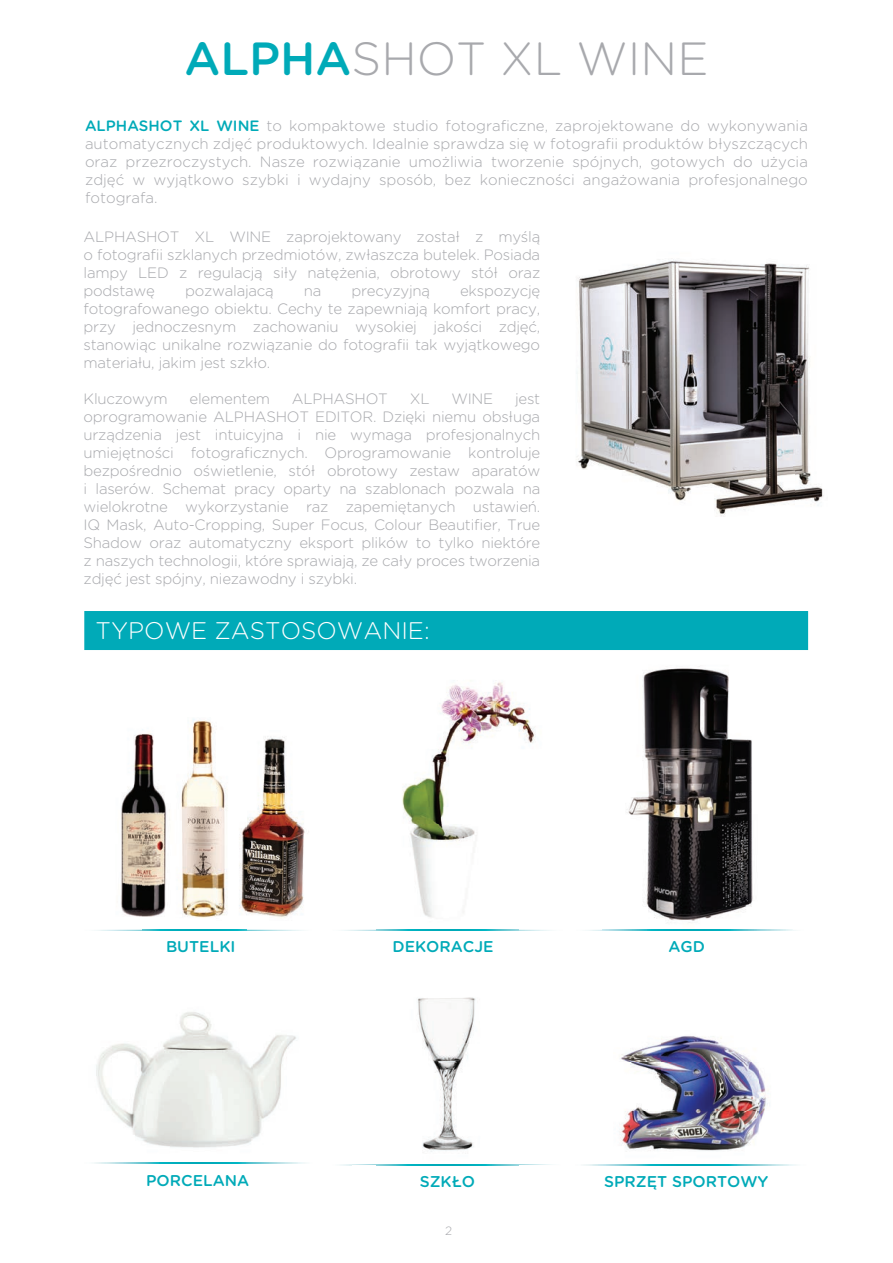
<style>
.page{position:relative;width:893px;height:1263px;background:#fff}
.page>*{position:absolute;margin:0;border:0;box-sizing:border-box;transform-origin:0 0}
.t1{font:300 46.5px "Gotham Rounded";color:#a8a9ad}
.t2{font:300 24px "Gotham Rounded";color:#fff}
.t3{font:500 15.6px "Gotham Rounded";color:#00aab8}
.t4{font:300 15px/18px "Gotham Rounded";letter-spacing:-.015em;color:#a8a9ad;text-align:justify}
.t5{font:300 12px "Gotham Rounded";color:#a8a9ad}
.s1{font-weight:500;color:#00aab8}
</style>
<div class="page">
<img style="left:94px;top:1012px;width:258px;height:154px">
<img style="left:576px;top:259px;width:248px;height:258px">
<img style="left:247px;top:736px;width:58px;height:182px">
<img style="left:377px;top:929px;width:142px;height:237px">
<img style="left:602px;top:666px;width:190px;height:264px">
<img style="left:584px;top:1036px;width:212px;height:130px">
<img style="left:342px;top:930px;width:209px;height:1px">
<img style="left:377px;top:930px;width:142px;height:1px">
<img style="left:402px;top:700px;width:134px;height:218px">
<img style="left:447px;top:682px;width:66px;height:18px">
<svg style="left:332px;top:1164px;width:20px;height:1px"></svg>
<img style="left:377px;top:1164px;width:142px;height:1px">
<img style="left:584px;top:1164px;width:212px;height:1px">
<img style="left:587px;top:930px;width:208px;height:1px">
<img style="left:602px;top:930px;width:190px;height:1px">
<img style="left:94px;top:1163px;width:221px;height:1px">
<img style="left:121px;top:734px;width:21px;height:138px">
<img style="left:121px;top:872px;width:21px;height:45px">
<img style="left:187px;top:719px;width:60px;height:176px">
<img style="left:142px;top:895px;width:105px;height:35px">
<img style="left:142px;top:930px;width:105px;height:1px">
<img style="left:142px;top:729px;width:45px;height:188px">
<div style="left:84px;top:611px;width:724px;height:39px;background:#00aab8"></div>
<h1 class="t1" style="left:184px;top:28px;width:525px"><span class="s1">ALPHA</span>SHOT XL WINE</h1>
<p class="t4" style="left:85px;top:116px;width:724px"><span class="s1">ALPHASHOT XL WINE</span> to kompaktowe studio fotograficzne, zaprojektowane do wykonywania automatycznych zdjęć produktowych. Idealnie sprawdza się w fotografii produktów błyszczących oraz przezroczystych. Nasze rozwiązanie umożliwia tworzenie spójnych, gotowych do użycia zdjęć w wyjątkowo szybki i wydajny sposób, bez konieczności angażowania profesjonalnego fotografa.</p>
<p class="t4" style="left:84px;top:227px;width:458px">ALPHASHOT XL WINE zaprojektowany został z myślą o fotografii szklanych przedmiotów, zwłaszcza butelek. Posiada lampy LED z regulacją siły natężenia, obrotowy stół oraz podstawę</p>
<p class="t4" style="left:84px;top:281px;width:458px;text-indent:376px">ekspozycję fotografowanego obiektu. Cechy te zapewniają komfort pracy, przy jednoczesnym zachowaniu wysokiej jakości zdjęć, stanowiąc unikalne rozwiązanie do fotografii tak wyjątkowego materiału, jakim jest szkło.</p>
<p class="t4" style="left:84px;top:389px;width:86px">Kluczowym</p>
<p class="t4" style="left:190px;top:389px;width:82px">elementem</p>
<p class="t4" style="left:292px;top:389px;width:97px">ALPHASHOT</p>
<p class="t4" style="left:410px;top:389px;width:21px">XL</p>
<p class="t4" style="left:451px;top:389px;width:43px">WINE</p>
<p class="t4" style="left:185px;top:281px;width:90px">pozwalajacą</p>
<p class="t4" style="left:304px;top:281px;width:19px">na</p>
<p class="t4" style="left:352px;top:281px;width:80px">precyzyjną</p>
<p class="t4" style="left:84px;top:389px;width:458px;text-indent:431px">jest oprogramowanie ALPHASHOT EDITOR. Dzięki niemu obsługa urządzenia jest intuicyjna i nie wymaga profesjonalnych umiejętności fotograficznych. Oprogramowanie kontroluje bezpośrednio oświetlenie, stół obrotowy zestaw aparatów i laserów. Schemat pracy oparty na szablonach pozwala na wielokrotne wykorzystanie raz zapemiętanych ustawień.<br>IQ Mask, Auto-Cropping, Super Focus, Colour Beautifier, True Shadow oraz automatyczny eksport plików to tylko niektóre z naszych technologii, które sprawiają, ze cały proces tworzenia zdjęć jest spójny, niezawodny i szybki.</p>
<h2 class="t2" style="left:96px;top:615px;width:336px">TYPOWE ZASTOSOWANIE:</h2>
<p class="t3" style="left:166px;top:936px;width:71px">BUTELKI</p>
<p class="t3" style="left:392px;top:936px;width:103px">DEKORACJE</p>
<p class="t3" style="left:668px;top:936px;width:38px">AGD</p>
<p class="t3" style="left:146px;top:1169px;width:105px">PORCELANA</p>
<p class="t3" style="left:420px;top:1170px;width:57px">SZKŁO</p>
<p class="t3" style="left:604px;top:1170px;width:166px">SPRZĘT SPORTOWY</p>
<p class="t5" style="left:445px;top:1223px;width:9px">2</p>
</div>
